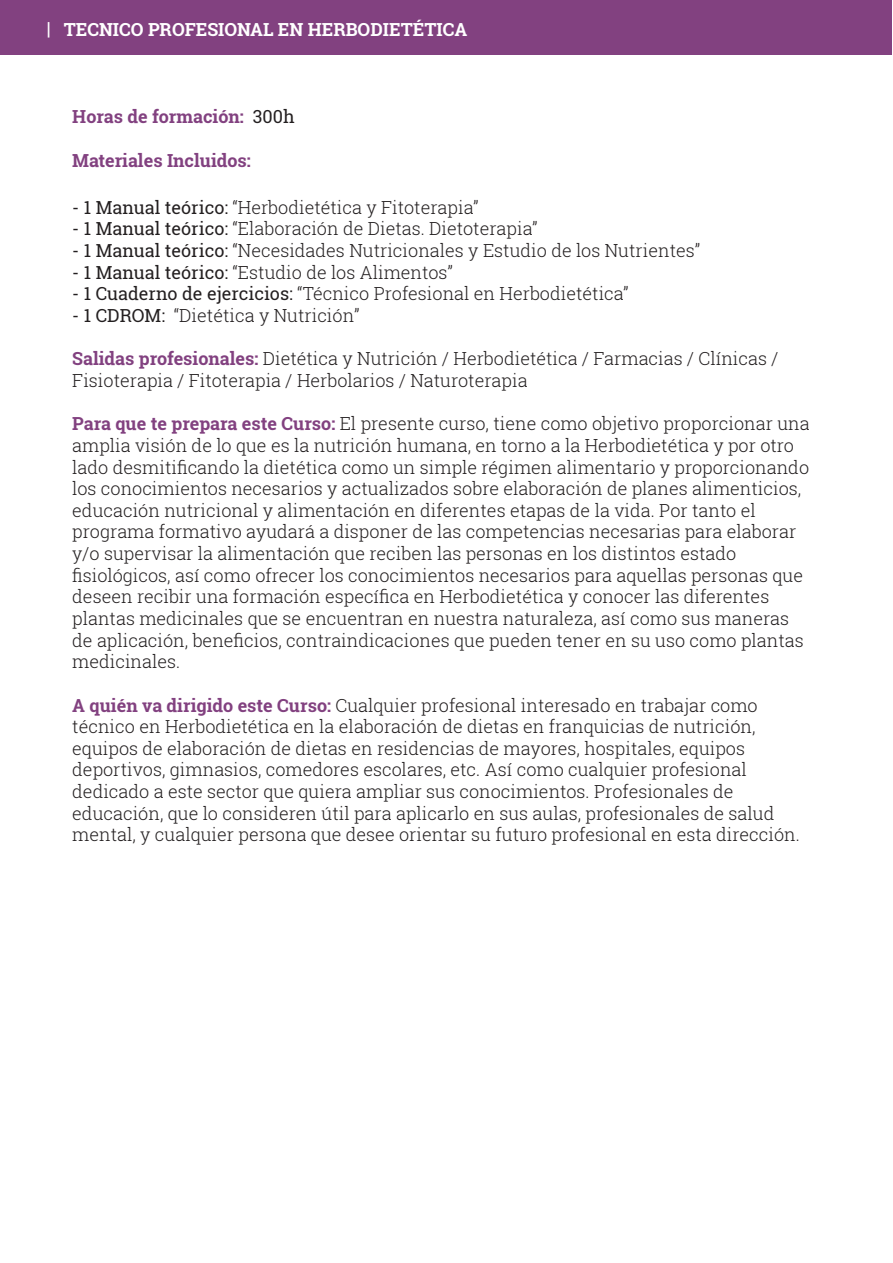
<style>
.page{position:relative;width:893px;height:1263px;background:#fff}
.page>*{position:absolute;margin:0;border:0;box-sizing:border-box;transform-origin:0 0}
.t1{font:300 18px/21.6px "Roboto Slab";color:#231f20}
.t2{font:700 18px "Roboto Slab";color:#824180}
.t3{font:700 18px "Roboto Slab";color:#fff}
.s1{font-weight:400;color:#231f20}
.s2{font-weight:400}
.s3{font-weight:700;color:#824180}
</style>
<div class="page">
<div style="left:1px;top:0;width:891px;height:54px;background:#824180"></div>
<p class="t3" style="left:47px;top:18px;width:422px">| TECNICO PROFESIONAL EN HERBODIETÉTICA</p>
<p class="t2" style="left:72px;top:104px;width:224px">Horas de formación: <span class="s1">300h</span></p>
<p class="t2" style="left:72px;top:148px;width:180px">Materiales Incluidos:</p>
<p class="t1" style="left:72px;top:196px;width:408px"><span class="s2">- 1 Manual teórico:</span> “Herbodietética y Fitoterapia”</p>
<p class="t1" style="left:72px;top:218px;width:467px"><span class="s2">- 1 Manual teórico:</span> “Elaboración de Dietas. Dietoterapia”</p>
<p class="t1" style="left:72px;top:239px;width:629px"><span class="s2">- 1 Manual teórico:</span> “Necesidades Nutricionales y Estudio de los Nutrientes”</p>
<p class="t1" style="left:72px;top:261px;width:382px"><span class="s2">- 1 Manual teórico:</span> “Estudio de los Alimentos”</p>
<p class="t1" style="left:72px;top:282px;width:558px"><span class="s2">- 1 Cuaderno de ejercicios:</span> “Técnico Profesional en Herbodietética”</p>
<p class="t1" style="left:72px;top:304px;width:289px"><span class="s2">- 1 CDROM:</span> “Dietética y Nutrición”</p>
<p class="t1" style="left:72px;top:347px;width:708px"><span class="s3">Salidas profesionales:</span> Dietética y Nutrición / Herbodietética / Farmacias / Clínicas /<br>Fisioterapia / Fitoterapia / Herbolarios / Naturoterapia</p>
<p class="t1" style="left:72px;top:413px;width:739px"><span class="s3">Para que te prepara este Curso:</span> El presente curso, tiene como objetivo proporcionar una amplia visión de lo que es la nutrición humana, en torno a la Herbodietética y por otro lado desmitificando la dietética como un simple régimen alimentario y proporcionando los conocimientos necesarios y actualizados sobre elaboración de planes alimenticios, educación nutricional y alimentación en diferentes etapas de la vida. Por tanto el programa formativo ayudará a disponer de las competencias necesarias para elaborar y/o supervisar la alimentación que reciben las personas en los distintos estado fisiológicos, así como ofrecer los conocimientos necesarios para aquellas personas que deseen recibir una formación específica en Herbodietética y conocer las diferentes plantas medicinales que se encuentran en nuestra naturaleza, así como sus maneras de aplicación, beneficios, contraindicaciones que pueden tener en su uso como plantas medicinales.</p>
<p class="t1" style="left:72px;top:694px;width:729px"><span class="s3">A quién va dirigido este Curso:</span> Cualquier profesional interesado en trabajar como técnico en Herbodietética en la elaboración de dietas en franquicias de nutrición, equipos de elaboración de dietas en residencias de mayores, hospitales, equipos deportivos, gimnasios, comedores escolares, etc. Así como cualquier profesional dedicado a este sector que quiera ampliar sus conocimientos. Profesionales de educación, que lo consideren útil para aplicarlo en sus aulas, profesionales de salud mental, y cualquier persona que desee orientar su futuro profesional en esta dirección.</p>
</div>
